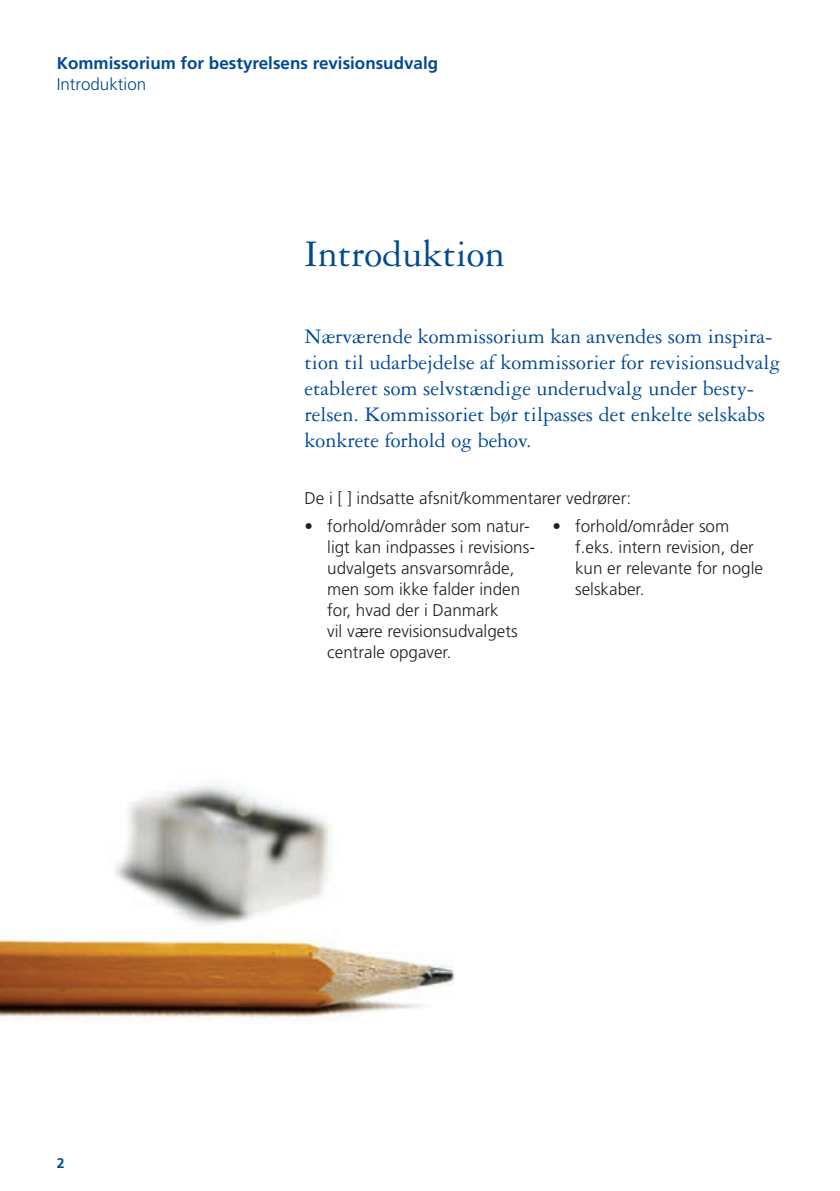
<style>
.page{position:relative;width:840px;height:1191px;background:#fff}
.page>*{position:absolute;margin:0;border:0;box-sizing:border-box;transform-origin:0 0}
.t1{font:40px "Garamond Three";color:#014a94}
.t2{font:22px/26px "Garamond Three";color:#014a94}
.t3{font:300 17px/21px "Frutiger";color:#231f20}
.t4{font:700 17px "Frutiger";color:#014a94}
.t5{font:300 17px "Frutiger";color:#014a94}
.t6{font:700 14px "Frutiger";color:#014a94}
</style>
<div class="page">
<img style="left:0;top:782px;width:455px;height:239px">
<p class="t4" style="left:57px;top:54px;width:382px">Kommissorium for bestyrelsens revisionsudvalg</p>
<p class="t5" style="left:57px;top:75px;width:91px">Introduktion</p>
<h1 class="t1" style="left:304px;top:232px;width:201px">Introduktion</h1>
<p class="t2" style="left:304px;top:323px;width:477px">Nærværende kommissorium kan anvendes som inspira&shy;tion til udarbejdelse af kommissorier for revisionsudvalg etableret som selvstændige underudvalg under besty&shy;relsen. Kommissoriet bør tilpasses det enkelte selskabs konkrete forhold og behov.</p>
<p class="t3" style="left:304px;top:487px;width:328px">De i [ ] indsatte afsnit/kommentarer vedrører:</p>
<p class="t6" style="left:57px;top:1154px;width:9px">2</p>
<p class="t3" style="left:327px;top:516px;width:209px;text-indent:-23px">• forhold/områder som natur&shy;ligt kan indpasses i revisions&shy;udvalgets ansvarsområde, men som ikke falder inden for, hvad der i Danmark<br>vil være revisionsudvalgets centrale opgaver.</p>
<p class="t3" style="left:574px;top:516px;width:189px;text-indent:-23px">• forhold/områder som f.eks. intern revision, der kun er relevante for nogle selskaber.</p>
</div>
